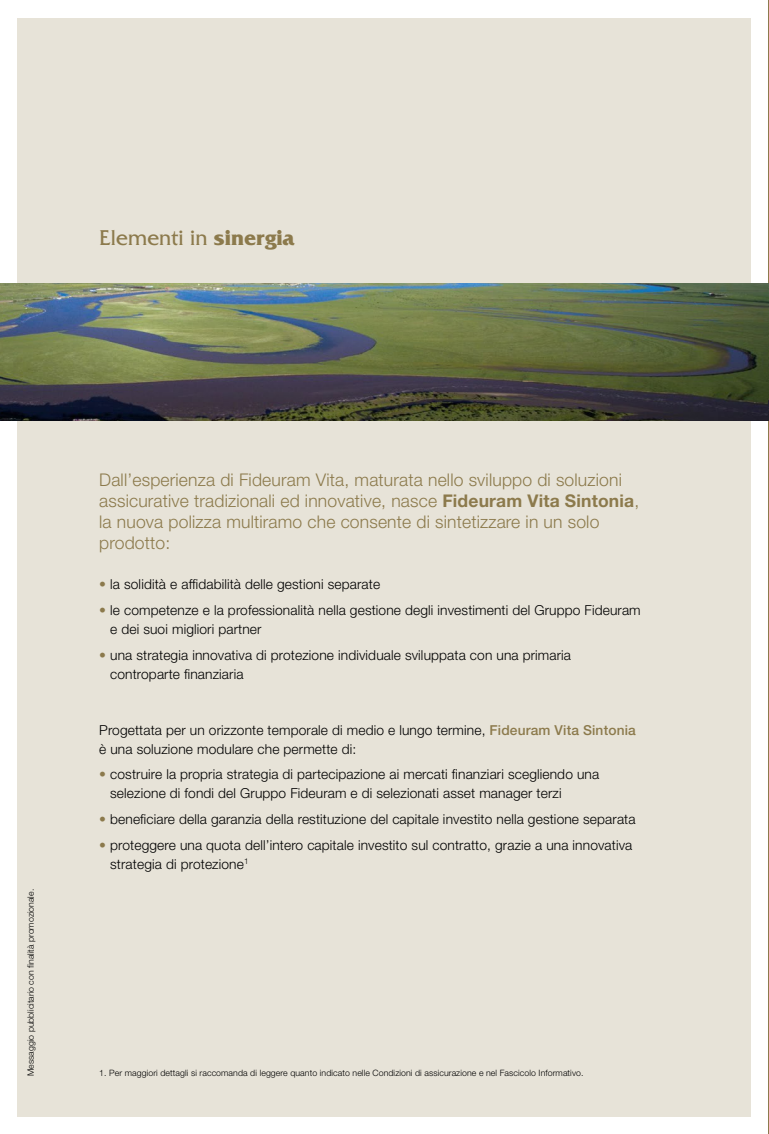
<style>
.page{position:relative;width:769px;height:1134px;background:#fff}
.page>*{position:absolute;margin:0;border:0;box-sizing:border-box;transform-origin:0 0}
.t1{font:22.5px "Friz Quadrata";color:#8c7a4c}
.t2{font:300 17.5px/21.2px "Helvetica Neue LT Std";letter-spacing:.01em;color:#8c7a4c}
.t3{font:300 13.75px/18.8px "Helvetica Neue LT Std";letter-spacing:.01em;color:#000}
.t4{font:300 8.75px "Helvetica Neue LT Std";letter-spacing:.01em;color:#000}
.s1{font-weight:700}
.s2{color:#8c7a4c}
.s3{font-weight:500;color:#8c7a4c}
</style>
<div class="page">
<div style="left:18px;top:18px;width:733px;height:1098px;background:#e7e3d8"></div>
<img style="left:0;top:283px;width:769px;height:137px">
<h1 class="t1" style="left:99px;top:225px;width:197px">Elementi in <span class="s1">sinergia</span></h1>
<p class="t4" style="left:25px;top:1076px;width:188px;rotate:-90deg">Messaggio pubblicitario con finalità promozionale.</p>
<p class="t2" style="left:99px;top:468px;width:542px">Dall’esperienza di Fideuram Vita, maturata nello sviluppo di soluzioni assicurative tradizionali ed innovative, nasce <span class="s1">Fideuram Vita Sintonia</span>, la nuova polizza multiramo che consente di sintetizzare in un solo prodotto:</p>
<p class="t3" style="left:99px;top:575px;width:282px"><span class="s2">•</span> la solidità e affidabilità delle gestioni separate</p>
<p class="t3" style="left:110px;top:601px;width:532px;text-indent:-11px"><span class="s2">•</span> le competenze e la professionalità nella gestione degli investimenti del Gruppo Fideuram e dei suoi migliori partner</p>
<p class="t3" style="left:110px;top:645px;width:462px;text-indent:-11px"><span class="s2">•</span> una strategia innovativa di protezione individuale sviluppata con una primaria controparte finanziaria</p>
<p class="t3" style="left:99px;top:720px;width:538px">Progettata per un orizzonte temporale di medio e lungo termine, <span class="s3">Fideuram Vita Sintonia </span>è una soluzione modulare che permette di:</p>
<p class="t3" style="left:110px;top:765px;width:491px;text-indent:-11px"><span class="s2">•</span> costruire la propria strategia di partecipazione ai mercati finanziari scegliendo una selezione di fondi del Gruppo Fideuram e di selezionati asset manager terzi</p>
<p class="t3" style="left:99px;top:809px;width:538px"><span class="s2">•</span> beneficiare della garanzia della restituzione del capitale investito nella gestione separata</p>
<p class="t3" style="left:110px;top:835px;width:524px;text-indent:-11px"><span class="s2">•</span> proteggere una quota dell’intero capitale investito sul contratto, grazie a una innovativa strategia di protezione<sup>1</sup></p>
<p class="t4" style="left:99px;top:1067px;width:486px">1. Per maggiori dettagli si raccomanda di leggere quanto indicato nelle Condizioni di assicurazione e nel Fascicolo Informativo.</p>
</div>
